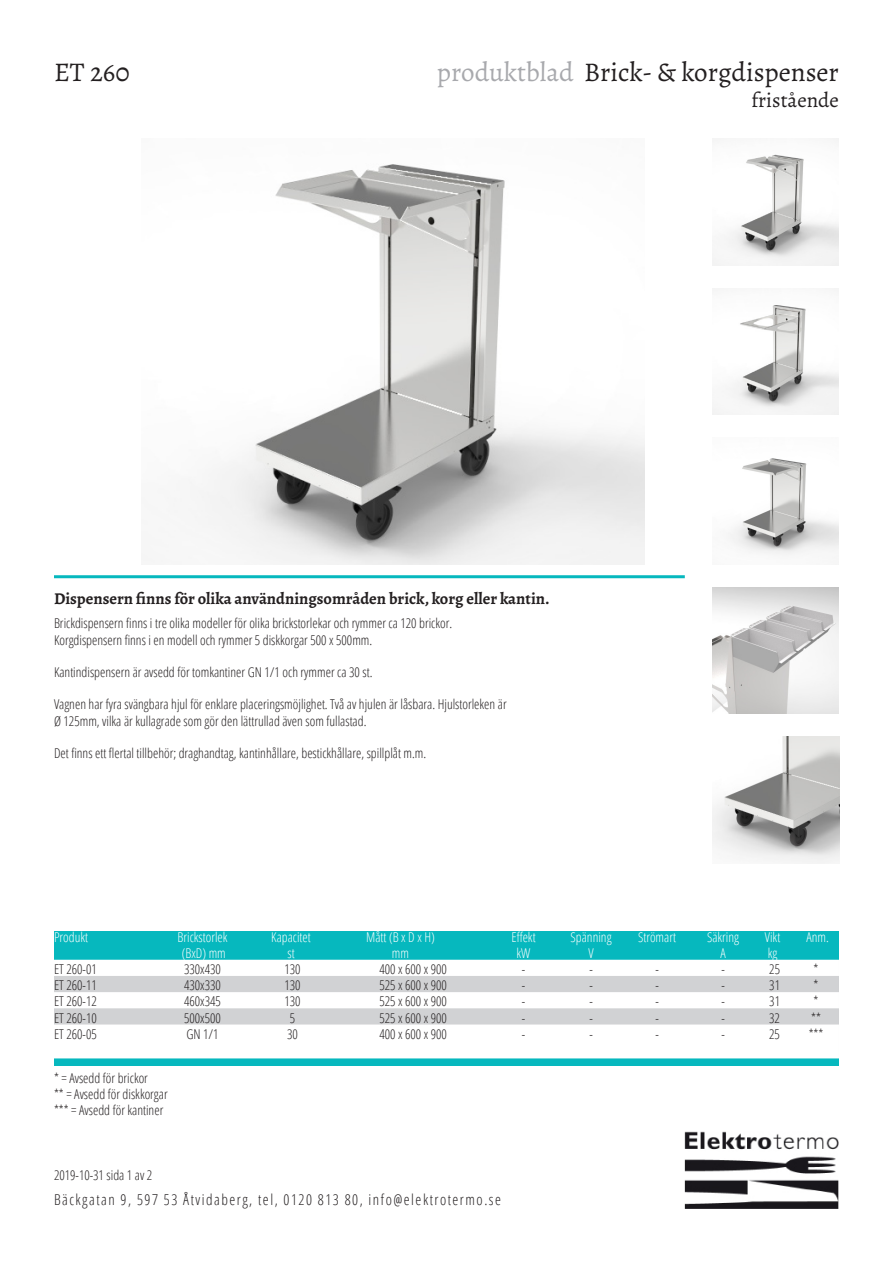
<style>
.page{position:relative;width:893px;height:1263px;background:#fff}
.page>*{position:absolute;margin:0;border:0;box-sizing:border-box;transform-origin:0 0}
.t1{font:27px "Alegreya";color:#231f20}
.t2{font:21px "Alegreya";color:#231f20}
.Rubrik_2{font:700 16.5px "Alegreya";color:#231f20}
.t3{font:300 15px "Open Sans Condensed";letter-spacing:.1em;color:#231f20}
.Brödtext_1{font:300 13.5px/16.2px "Open Sans Condensed";color:#231f20}
.Lista_fakta_vit_rad{font:300 13.5px "Open Sans Condensed";color:#231f20}
.Lista_fakta_rubrikra{font:300 13.5px "Open Sans Condensed";color:#fff}
.Lista_fakta_grå_rad{font:300 13.5px "Open Sans Condensed";color:#231f20}
.s1{color:#a8a9ad}
</style>
<div class="page">
<div style="left:54px;top:931px;width:785px;height:135px;background:#06b8be"></div>
<div style="left:54px;top:960px;width:785px;height:17px;background:#fff"></div>
<div style="left:54px;top:976px;width:785px;height:18px;background:#d1d2d4"></div>
<div style="left:54px;top:992px;width:785px;height:18px;background:#fff"></div>
<div style="left:54px;top:1008px;width:785px;height:18px;background:#d1d2d4"></div>
<div style="left:54px;top:1024px;width:785px;height:18px;background:#fff"></div>
<div style="left:54px;top:1041px;width:785px;height:17px;background:#fff"></div>
<img style="left:685px;top:1131px;width:154px;height:78px">
<hr style="left:54px;top:575px;width:631px;height:3px;background:#06b8be">
<img style="left:713px;top:139px;width:126px;height:126px">
<img style="left:713px;top:288px;width:125px;height:127px">
<img style="left:728px;top:458px;width:110px;height:97px">
<img style="left:712px;top:587px;width:126px;height:127px">
<img style="left:713px;top:737px;width:126px;height:126px">
<img style="left:190px;top:164px;width:454px;height:400px">
<p class="t1" style="left:54px;top:55px;width:77px">ET 260</p>
<p class="t1" style="left:437px;top:55px;width:404px"><span class="s1">produktblad</span> Brick- &amp; korgdispenser</p>
<p class="t2" style="left:751px;top:86px;width:89px">fristående</p>
<p class="Rubrik_2" style="left:54px;top:587px;width:497px">Dispensern finns för olika användningsområden brick, korg eller kantin.</p>
<p class="Brödtext_1" style="left:54px;top:615px;width:400px">Brickdispensern finns i tre olika modeller för olika brickstorlekar och rymmer ca 120 brickor.</p>
<p class="Brödtext_1" style="left:54px;top:631px;width:320px">Korgdispensern finns i en modell och rymmer 5 diskkorgar 500 x 500mm.</p>
<p class="Brödtext_1" style="left:54px;top:663px;width:320px">Kantindispensern är avsedd för tomkantiner GN 1/1 och rymmer ca 30 st.</p>
<p class="Brödtext_1" style="left:54px;top:696px;width:454px">Vagnen har fyra svängbara hjul för enklare placeringsmöjlighet. Två av hjulen är låsbara. Hjulstorleken är<br>Ø 125mm, vilka är kullagrade som gör den lättrullad även som fullastad.</p>
<p class="Brödtext_1" style="left:54px;top:744px;width:374px">Det finns ett flertal tillbehör; draghandtag, kantinhållare, bestickhållare, spillplåt m.m.</p>
<p class="Lista_fakta_rubrikra" style="left:54px;top:927px;width:36px">Produkt</p>
<p class="Lista_fakta_rubrikra" style="left:177px;top:927px;width:52px">Brickstorlek</p>
<p class="Lista_fakta_rubrikra" style="left:271px;top:927px;width:41px">Kapacitet</p>
<p class="Lista_fakta_rubrikra" style="left:366px;top:927px;width:70px">Mått (B x D x H)</p>
<p class="Lista_fakta_rubrikra" style="left:511px;top:927px;width:26px">Effekt</p>
<p class="Lista_fakta_rubrikra" style="left:570px;top:927px;width:43px">Spänning</p>
<p class="Lista_fakta_rubrikra" style="left:638px;top:927px;width:39px">Strömart</p>
<p class="Lista_fakta_rubrikra" style="left:707px;top:927px;width:34px">Säkring</p>
<p class="Lista_fakta_rubrikra" style="left:765px;top:927px;width:17px">Vikt</p>
<p class="Lista_fakta_rubrikra" style="left:806px;top:927px;width:24px">Anm.</p>
<p class="Lista_fakta_rubrikra" style="left:182px;top:944px;width:46px">(BxD) mm</p>
<p class="Lista_fakta_rubrikra" style="left:287px;top:944px;width:9px">st</p>
<p class="Lista_fakta_rubrikra" style="left:392px;top:944px;width:19px">mm</p>
<p class="Lista_fakta_rubrikra" style="left:517px;top:944px;width:15px">kW</p>
<p class="Lista_fakta_rubrikra" style="left:588px;top:944px;width:7px">V</p>
<p class="Lista_fakta_rubrikra" style="left:720px;top:944px;width:7px">A</p>
<p class="Lista_fakta_rubrikra" style="left:768px;top:944px;width:11px">kg</p>
<p class="Lista_fakta_vit_rad" style="left:54px;top:960px;width:44px">ET 260-01</p>
<p class="Lista_fakta_vit_rad" style="left:184px;top:960px;width:38px">330x430</p>
<p class="Lista_fakta_vit_rad" style="left:284px;top:960px;width:18px">130</p>
<p class="Lista_fakta_vit_rad" style="left:379px;top:960px;width:69px">400 x 600 x 900</p>
<p class="Lista_fakta_vit_rad" style="left:522px;top:960px;width:5px">-</p>
<p class="Lista_fakta_vit_rad" style="left:589px;top:960px;width:5px">-</p>
<p class="Lista_fakta_vit_rad" style="left:655px;top:960px;width:5px">-</p>
<p class="Lista_fakta_vit_rad" style="left:721px;top:960px;width:5px">-</p>
<p class="Lista_fakta_vit_rad" style="left:769px;top:960px;width:12px">25</p>
<p class="Lista_fakta_vit_rad" style="left:814px;top:960px;width:6px">*</p>
<p class="Lista_fakta_grå_rad" style="left:54px;top:976px;width:44px">ET 260-11</p>
<p class="Lista_fakta_grå_rad" style="left:184px;top:976px;width:38px">430x330</p>
<p class="Lista_fakta_grå_rad" style="left:284px;top:976px;width:18px">130</p>
<p class="Lista_fakta_grå_rad" style="left:379px;top:976px;width:69px">525 x 600 x 900</p>
<p class="Lista_fakta_grå_rad" style="left:522px;top:976px;width:5px">-</p>
<p class="Lista_fakta_grå_rad" style="left:589px;top:976px;width:5px">-</p>
<p class="Lista_fakta_grå_rad" style="left:655px;top:976px;width:5px">-</p>
<p class="Lista_fakta_grå_rad" style="left:721px;top:976px;width:5px">-</p>
<p class="Lista_fakta_grå_rad" style="left:769px;top:976px;width:12px">31</p>
<p class="Lista_fakta_grå_rad" style="left:814px;top:976px;width:6px">*</p>
<p class="Lista_fakta_vit_rad" style="left:54px;top:992px;width:44px">ET 260-12</p>
<p class="Lista_fakta_vit_rad" style="left:184px;top:992px;width:38px">460x345</p>
<p class="Lista_fakta_vit_rad" style="left:284px;top:992px;width:18px">130</p>
<p class="Lista_fakta_vit_rad" style="left:379px;top:992px;width:69px">525 x 600 x 900</p>
<p class="Lista_fakta_vit_rad" style="left:522px;top:992px;width:5px">-</p>
<p class="Lista_fakta_vit_rad" style="left:589px;top:992px;width:5px">-</p>
<p class="Lista_fakta_vit_rad" style="left:655px;top:992px;width:5px">-</p>
<p class="Lista_fakta_vit_rad" style="left:721px;top:992px;width:5px">-</p>
<p class="Lista_fakta_vit_rad" style="left:769px;top:992px;width:12px">31</p>
<p class="Lista_fakta_vit_rad" style="left:814px;top:992px;width:6px">*</p>
<p class="Lista_fakta_grå_rad" style="left:54px;top:1008px;width:44px">ET 260-10</p>
<p class="Lista_fakta_grå_rad" style="left:184px;top:1008px;width:38px">500x500</p>
<p class="Lista_fakta_grå_rad" style="left:290px;top:1008px;width:7px">5</p>
<p class="Lista_fakta_grå_rad" style="left:379px;top:1008px;width:69px">525 x 600 x 900</p>
<p class="Lista_fakta_grå_rad" style="left:522px;top:1008px;width:5px">-</p>
<p class="Lista_fakta_grå_rad" style="left:589px;top:1008px;width:5px">-</p>
<p class="Lista_fakta_grå_rad" style="left:655px;top:1008px;width:5px">-</p>
<p class="Lista_fakta_grå_rad" style="left:721px;top:1008px;width:5px">-</p>
<p class="Lista_fakta_grå_rad" style="left:769px;top:1008px;width:12px">32</p>
<p class="Lista_fakta_grå_rad" style="left:811px;top:1008px;width:11px">**</p>
<p class="Lista_fakta_vit_rad" style="left:54px;top:1025px;width:44px">ET 260-05</p>
<p class="Lista_fakta_vit_rad" style="left:186px;top:1025px;width:34px">GN 1/1</p>
<p class="Lista_fakta_vit_rad" style="left:287px;top:1025px;width:12px">30</p>
<p class="Lista_fakta_vit_rad" style="left:379px;top:1025px;width:69px">400 x 600 x 900</p>
<p class="Lista_fakta_vit_rad" style="left:522px;top:1025px;width:5px">-</p>
<p class="Lista_fakta_vit_rad" style="left:589px;top:1025px;width:5px">-</p>
<p class="Lista_fakta_vit_rad" style="left:655px;top:1025px;width:5px">-</p>
<p class="Lista_fakta_vit_rad" style="left:721px;top:1025px;width:5px">-</p>
<p class="Lista_fakta_vit_rad" style="left:769px;top:1025px;width:12px">25</p>
<p class="Lista_fakta_vit_rad" style="left:809px;top:1025px;width:16px">***</p>
<p class="Brödtext_1" style="left:54px;top:1069px;width:95px">* = Avsedd för brickor</p>
<p class="Brödtext_1" style="left:54px;top:1086px;width:115px">** = Avsedd för diskkorgar</p>
<p class="Brödtext_1" style="left:54px;top:1102px;width:111px">*** = Avsedd för kantiner</p>
<p class="Brödtext_1" style="left:54px;top:1166px;width:100px">2019-10-31 sida 1 av 2</p>
<p class="t3" style="left:54px;top:1190px;width:449px">Bäckgatan 9, 597 53 Åtvidaberg, tel, 0120 813 80, info@elektrotermo.se</p>
</div>
